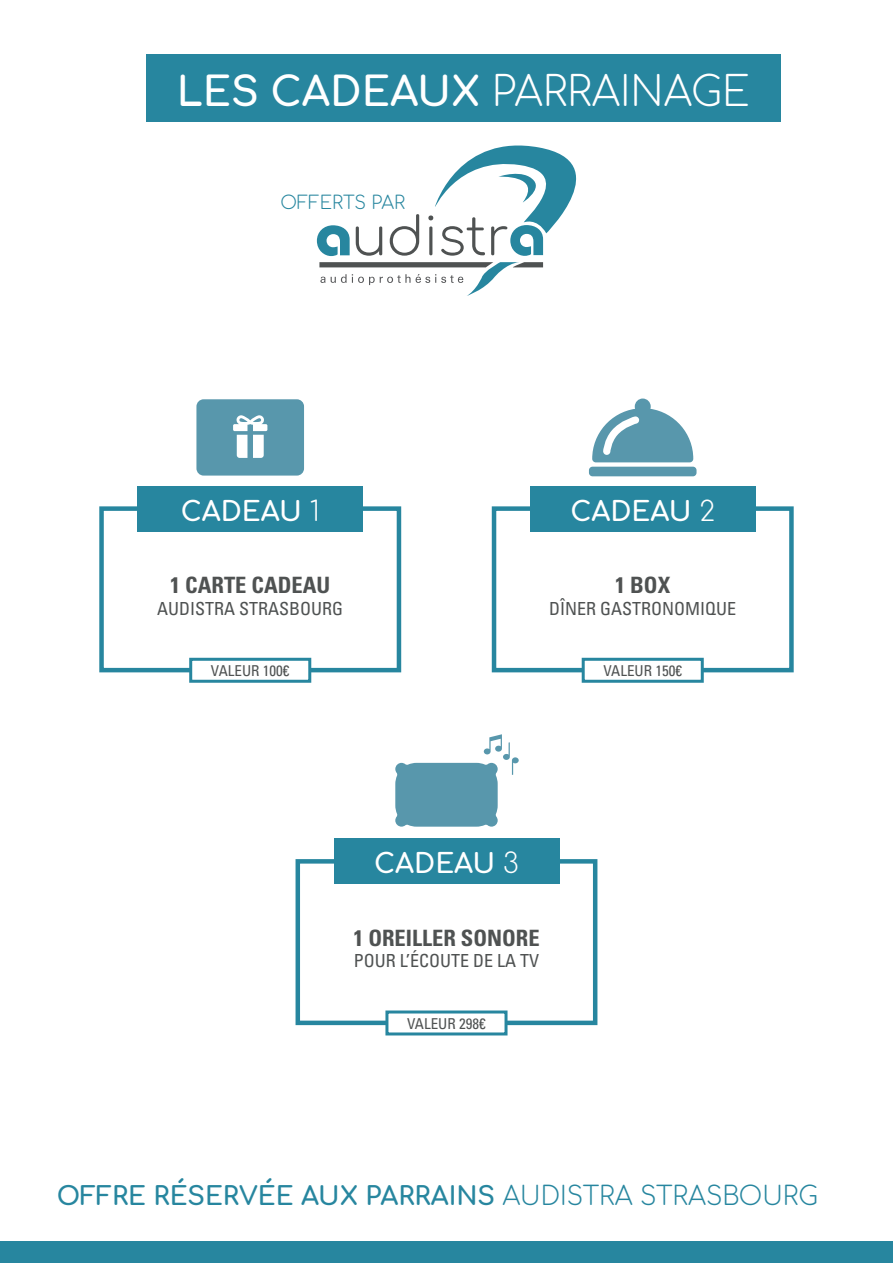
<style>
.page{position:relative;width:893px;height:1263px;background:#fff}
.page>*{position:absolute;margin:0;border:0;box-sizing:border-box;transform-origin:0 0}
.t1{font:700 40.35px "Comfortaa";color:#fff}
.t2{font:700 27px "Comfortaa";color:#fff}
.t3{font:700 25.5px "Comfortaa";color:#27869f}
.t4{font:700 condensed 22.5px "Univers LT Std";color:#4f5252}
.t5{font:condensed 18px "Univers LT Std";color:#4f5252}
.t6{font:300 18px "Comfortaa";color:#27869f}
.t7{font:condensed 15px "Univers LT Std";color:#4f5252}
.s1{font-weight:300}
</style>
<div class="page">
<div style="left:296px;top:859px;width:301px;height:166px;border:4px solid #27869f"></div>
<div style="left:492px;top:506px;width:302px;height:166px;border:4px solid #27869f"></div>
<div style="left:99px;top:506px;width:302px;height:166px;border:4px solid #27869f"></div>
<div style="left:582px;top:658px;width:122px;height:25px;background:#fff;border:3px solid #27869f"></div>
<div style="left:189px;top:658px;width:122px;height:25px;background:#fff;border:3px solid #27869f"></div>
<div style="left:138px;top:486px;width:225px;height:46px;background:#27869f"></div>
<div style="left:530px;top:486px;width:225px;height:46px;background:#27869f"></div>
<div style="left:334px;top:838px;width:225px;height:46px;background:#27869f"></div>
<div style="left:385px;top:1010px;width:122px;height:25px;background:#fff;border:3px solid #27869f"></div>
<div style="left:0;top:1241px;width:893px;height:22px;background:#27869f"></div>
<svg style="left:317px;top:225px;width:33px;height:31px"></svg>
<svg style="left:356px;top:226px;width:26px;height:30px"></svg>
<svg style="left:390px;top:214px;width:29px;height:42px"></svg>
<svg style="left:319px;top:262px;width:224px;height:34px"></svg>
<svg style="left:428px;top:145px;width:149px;height:111px"></svg>
<div style="left:146px;top:54px;width:635px;height:68px;background:#27869f"></div>
<svg style="left:589px;top:398px;width:107px;height:78px"></svg>
<svg style="left:196px;top:399px;width:108px;height:77px;background:#6ca3b5"></svg>
<svg style="left:395px;top:734px;width:124px;height:93px"></svg>
<h1 class="t1" style="left:177px;top:54px;width:574px">LES CADEAUX <span class="s1">PARRAINAGE</span></h1>
<p class="t6" style="left:281px;top:186px;width:126px">OFFERTS PAR</p>
<h2 class="t2" style="left:181px;top:486px;width:140px">CADEAU <span class="s1">1</span></h2>
<h2 class="t2" style="left:570px;top:486px;width:146px">CADEAU <span class="s1">2</span></h2>
<p class="t4" style="left:170px;top:571px;width:161px">1 CARTE CADEAU</p>
<p class="t5" style="left:157px;top:597px;width:188px">AUDISTRA STRASBOURG</p>
<p class="t7" style="left:211px;top:661px;width:80px">VALEUR 100€</p>
<p class="t4" style="left:615px;top:571px;width:56px">1 BOX</p>
<p class="t5" style="left:549px;top:597px;width:189px">DÎNER GASTRONOMIQUE</p>
<p class="t7" style="left:603px;top:661px;width:80px">VALEUR 150€</p>
<h2 class="t2" style="left:374px;top:838px;width:146px">CADEAU <span class="s1">3</span></h2>
<p class="t4" style="left:353px;top:924px;width:188px">1 OREILLER SONORE</p>
<p class="t5" style="left:354px;top:949px;width:187px">POUR L’ÉCOUTE DE LA TV</p>
<p class="t7" style="left:407px;top:1014px;width:80px">VALEUR 298€</p>
<h3 class="t3" style="left:57px;top:1172px;width:763px">OFFRE RÉSERVÉE AUX PARRAINS <span class="s1">AUDISTRA STRASBOURG</span></h3>
</div>
